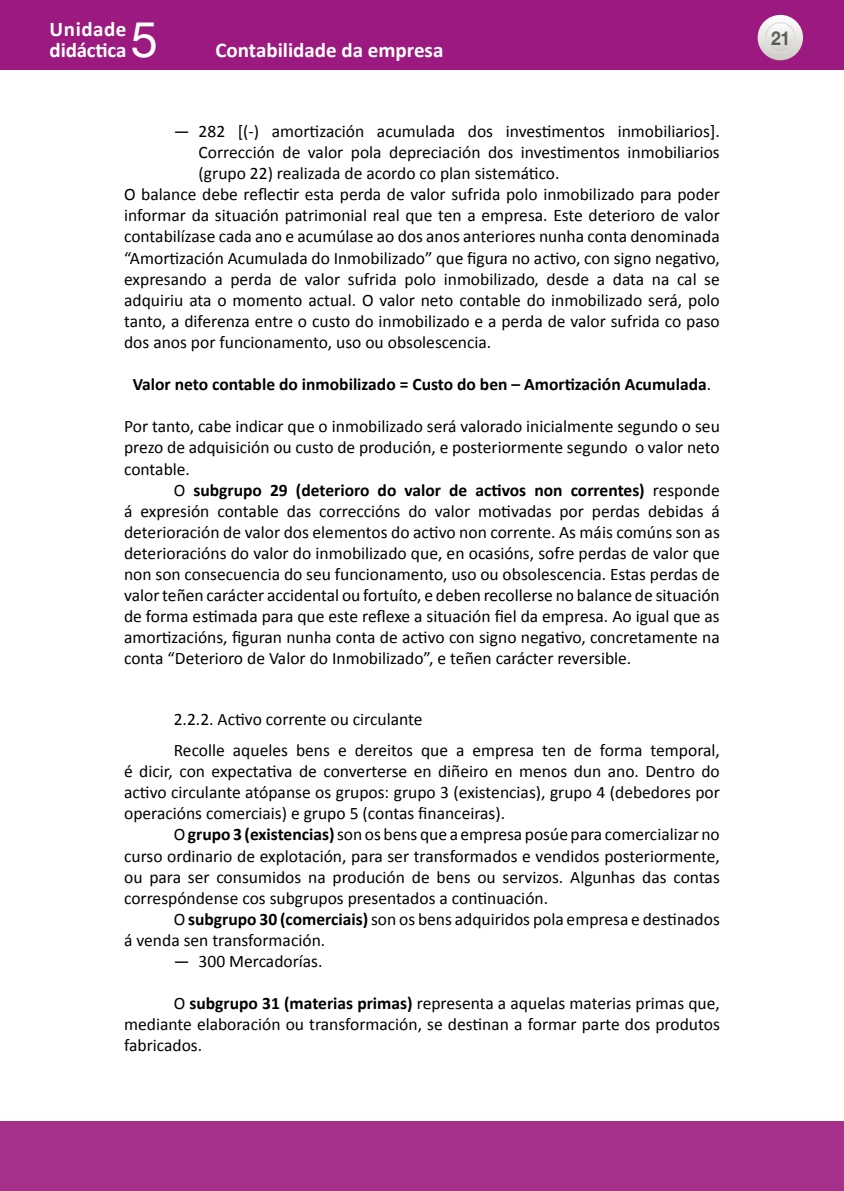
<style>
.page{position:relative;width:844px;height:1191px;background:#fff}
.page>*{position:absolute;margin:0;border:0;box-sizing:border-box;transform-origin:0 0}
.t1{font:49px "Helvetica Neue";color:#fff}
.t2{font:700 21px/21px "Calibri";color:#fff}
.t3{font:700 19.25px "Helvetica Neue";color:#000;scale:.9 1}
.TXTO{font:17.5px/21px "Calibri";color:#000;text-align:justify}
.TXTO_sin_SANGRE{font:17.5px/21.2px "Calibri";color:#000;text-align:justify}
.TEXTO{font:17.5px/21px "Calibri";color:#000;text-align:justify}
.TXTO_sin_SANGRE-2{font:700 17.5px "Calibri";color:#000}
._3º_Epigrafe{font:17.5px "Calibri";color:#000}
.s1{font-weight:400}
.s2{font-weight:700}
</style>
<div class="page">
<div style="left:0;top:0;width:843px;height:69px;background:#9c1a7f"></div>
<svg style="left:757px;top:15px;width:45px;height:45px"></svg>
<svg style="left:765px;top:23px;width:29px;height:29px"></svg>
<div style="left:764px;top:22px;width:31px;height:31px;border:1px solid #dfdeda;border-radius:50%"></div>
<div style="left:0;top:1121px;width:843px;height:70px;background:#a6318c"></div>
<p class="t2" style="left:50px;top:19px;width:78px">Unidade didáctica</p>
<h1 class="t1" style="left:131px;top:5px;width:29px">5</h1>
<p class="t2" style="left:215px;top:40px;width:229px">Contabilidade da empresa</p>
<p class="TEXTO" style="left:198px;top:121px;width:522px;text-indent:-25px">— 282 [(-) amortización acumulada dos investimentos inmobiliarios].<br>Corrección de valor pola depreciación dos investimentos inmobiliarios (grupo 22) realizada de acordo co plan sistemático.</p>
<p class="TXTO_sin_SANGRE" style="left:124px;top:184px;width:597px">O balance debe reflectir esta perda de valor sufrida polo inmobilizado para poder informar da situación patrimonial real que ten a empresa. Este deterioro de valor contabilízase cada ano e acumúlase ao dos anos anteriores nunha conta denominada “Amortización Acumulada do Inmobilizado” que figura no activo, con signo negativo, expresando a perda de valor sufrida polo inmobilizado, desde a data na cal se adquiriu ata o momento actual. O valor neto contable do inmobilizado será, polo tanto, a diferenza entre o custo do inmobilizado e a perda de valor sufrida co paso dos anos por funcionamento, uso ou obsolescencia.</p>
<p class="TXTO_sin_SANGRE-2" style="left:133px;top:373px;width:579px">Valor neto contable do inmobilizado = Custo do ben – Amortización Acumulada<span class="s1">.</span></p>
<p class="TXTO_sin_SANGRE" style="left:124px;top:416px;width:597px">Por tanto, cabe indicar que o inmobilizado será valorado inicialmente segundo o seu prezo de adquisición ou custo de produción, e posteriormente segundo o valor neto contable.</p>
<p class="TXTO" style="left:124px;top:479px;width:597px;text-indent:50px">O <span class="s2">subgrupo 29 (deterioro do valor de activos non correntes)</span> responde á expresión contable das correccións do valor motivadas por perdas debidas á deterioración de valor dos elementos do activo non corrente. As máis comúns son as deterioracións do valor do inmobilizado que, en ocasións, sofre perdas de valor que non son consecuencia do seu funcionamento, uso ou obsolescencia. Estas perdas de valor teñen carácter accidental ou fortuíto, e deben recollerse no balance de situación de forma estimada para que este reflexe a situación fiel da empresa. Ao igual que as amortizacións, figuran nunha conta de activo con signo negativo, concretamente na conta “Deterioro de Valor do Inmobilizado”, e teñen carácter reversible.</p>
<p class="_3º_Epigrafe" style="left:174px;top:708px;width:250px">2.2.2. Activo corrente ou circulante</p>
<p class="TXTO" style="left:124px;top:739px;width:597px;text-indent:50px">Recolle aqueles bens e dereitos que a empresa ten de forma temporal, é dicir, con expectativa de converterse en diñeiro en menos dun ano. Dentro do activo circulante atópanse os grupos: grupo 3 (existencias), grupo 4 (debedores por operacións comerciais) e grupo 5 (contas financeiras).</p>
<p class="TXTO" style="left:124px;top:824px;width:597px;text-indent:50px">O <span class="s2">grupo 3 (existencias)</span> son os bens que a empresa posúe para comercializar no curso ordinario de explotación, para ser transformados e vendidos posteriormente, ou para ser consumidos na produción de bens ou servizos. Algunhas das contas correspóndense cos subgrupos presentados a continuación.</p>
<p class="TXTO" style="left:124px;top:908px;width:597px;text-indent:50px">O <span class="s2">subgrupo 30 (comerciais)</span> son os bens adquiridos pola empresa e destinados á venda sen transformación.</p>
<p class="TEXTO" style="left:174px;top:950px;width:150px">— 300 Mercadorías.</p>
<p class="TXTO" style="left:124px;top:992px;width:597px;text-indent:50px">O <span class="s2">subgrupo 31 (materias primas)</span> representa a aquelas materias primas que, mediante elaboración ou transformación, se destinan a formar parte dos produtos fabricados.</p>
<p class="t3" style="left:770px;top:26px;width:23px">21</p>
</div>
